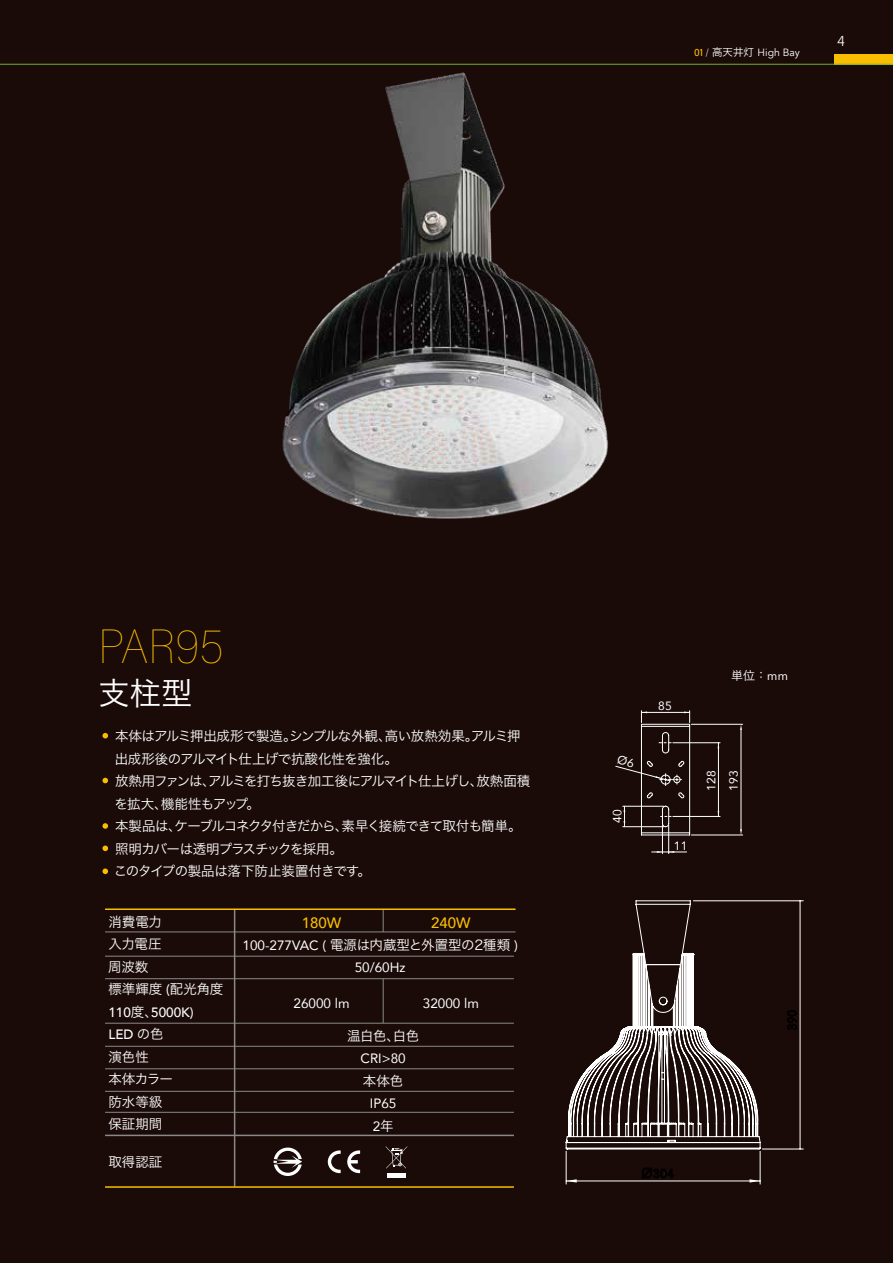
<style>
.page{position:relative;width:893px;height:1263px;background:#1a0b08}
.page>*{position:absolute;margin:0;border:0;box-sizing:border-box;transform-origin:0 0}
.t1{font:100 48px "Acumin Pro Semi Cond";color:#fabe00}
.t2{font:31.5px "Hiragino Sans W3";color:#fff}
.t3{font:500 15px "Avenir";color:#fabe00}
.t4{font:300 15px "Acumin Pro Semi Cond";color:#fff}
.t5{font:13.5px/22.5px "Hiragino Sans W3";letter-spacing:-.035em;color:#fff}
.t6{font:13.5px/22.5px "Hiragino Sans W3";color:#fff}
.t7{font:13.5px/22.5px "Avenir";color:#fff}
.t8{font:13.5px "Hiragino Sans W3";letter-spacing:-.01em;color:#fff}
.t9{font:500 13.5px/22.5px "Avenir";color:#fff}
.t10{font:12px "Avenir";letter-spacing:.025em;color:#fff}
.t11{font:12px "Hiragino Sans W3";color:#fff}
.t12{font:10.5px "Avenir";color:#fff}
.s1{font-family:"Acumin Pro Semi Cond";font-weight:500;color:#fabe00}
.s2{font-family:"DF Hei Std W3"}
.s3{font-family:"Hiragino Sans W3"}
.s4{font-family:"Avenir";font-weight:500}
.s5{font-family:"Hiragino Sans W3";font-weight:400}
.s6{font-family:"Avenir"}
</style>
<div class="page">
<img style="left:247px;top:63px;width:396px;height:456px">
<svg style="left:787px;top:1010px;width:10px;height:21px"></svg>
<svg style="left:567px;top:1165px;width:193px;height:16px"></svg>
<hr style="left:760px;top:1151px;width:1px;height:33px;background:#fff">
<hr style="left:566px;top:1151px;width:1px;height:33px;background:#fff">
<hr style="left:566px;top:1181px;width:194px;height:1px;background:#fff">
<hr style="left:693px;top:900px;width:110px;height:1px;background:#fff">
<hr style="left:762px;top:1149px;width:41px;height:1px;background:#fff">
<hr style="left:800px;top:901px;width:1px;height:248px;background:#fff">
<svg style="left:565px;top:900px;width:196px;height:250px"></svg>
<svg style="left:103px;top:733px;width:5px;height:5px"></svg>
<svg style="left:103px;top:778px;width:5px;height:5px"></svg>
<svg style="left:103px;top:823px;width:5px;height:6px"></svg>
<svg style="left:103px;top:845px;width:5px;height:6px"></svg>
<svg style="left:103px;top:868px;width:5px;height:6px"></svg>
<hr style="left:105px;top:931px;width:411px;height:1px;background:#898989">
<hr style="left:105px;top:1046px;width:409px;height:1px;background:#898989">
<hr style="left:105px;top:1068px;width:409px;height:1px;background:#898989">
<hr style="left:105px;top:1091px;width:409px;height:1px;background:#898989">
<hr style="left:105px;top:1112px;width:409px;height:1px;background:#898989">
<hr style="left:105px;top:956px;width:409px;height:1px;background:#898989">
<hr style="left:105px;top:978px;width:409px;height:1px;background:#898989">
<hr style="left:105px;top:1023px;width:409px;height:1px;background:#898989">
<hr style="left:105px;top:1135px;width:409px;height:1px;background:#898989">
<hr style="left:234px;top:909px;width:1px;height:278px;background:#898989">
<svg style="left:383px;top:910px;width:1px;height:22px"></svg>
<hr style="left:383px;top:979px;width:1px;height:44px;background:#898989">
<hr style="left:105px;top:908px;width:411px;height:2px;background:#fabe00">
<hr style="left:105px;top:1186px;width:409px;height:2px;background:#fabe00">
<svg style="left:328px;top:1150px;width:13px;height:23px"></svg>
<svg style="left:347px;top:1150px;width:13px;height:23px"></svg>
<hr style="left:387px;top:1173px;width:18px;height:4px;background:#fff">
<svg style="left:386px;top:1146px;width:21px;height:22px"></svg>
<svg style="left:274px;top:1147px;width:28px;height:29px"></svg>
<svg style="left:740px;top:725px;width:2px;height:110px"></svg>
<hr style="left:673px;top:742px;width:47px;height:1px;background:#fff">
<hr style="left:673px;top:816px;width:47px;height:1px;background:#fff">
<hr style="left:718px;top:743px;width:1px;height:73px;background:#fff">
<hr style="left:691px;top:724px;width:52px;height:1px;background:#fff">
<hr style="left:691px;top:835px;width:52px;height:1px;background:#fff">
<hr style="left:741px;top:729px;width:1px;height:102px;background:#fff">
<div style="left:835px;top:54px;width:58px;height:10px;background:#fabe00"></div>
<hr style="left:0;top:64px;width:893px;height:1px;background:#72af2d">
<svg style="left:615px;top:711px;width:75px;height:143px"></svg>
<p class="t12" style="left:694px;top:46px;width:107px"><span class="s1">01</span> <span class="s2">/</span> <span class="s3">高天井灯</span> High Bay</p>
<p class="t4" style="left:837px;top:31px;width:9px">4</p>
<h1 class="t1" style="left:98px;top:615px;width:126px">PAR95</h1>
<h2 class="t2" style="left:98px;top:665px;width:96px">支柱型</h2>
<p class="t5" style="left:114px;top:724px;width:418px">本体はアルミ押出成形で製造。シンプルな外観、高い放熱効果。アルミ押出成形後のアルマイト仕上げで抗酸化性を強化。<br>放熱用ファンは、アルミを打ち抜き加工後にアルマイト仕上げし、放熱面積を拡大、機能性もアップ。<br>本製品は、ケーブルコネクタ付きだから、素早く接続できて取付も簡単。照明カバーは透明プラスチックを採用。<br>このタイプの製品は落下防止装置付きです。</p>
<p class="t6" style="left:108px;top:909px;width:117px">消費電力<br>入力電圧<br>周波数<br>標準輝度 <span class="s4">(</span>配光角度</p>
<p class="t9" style="left:108px;top:1000px;width:87px">110<span class="s5">度、</span>5000K)<br>LED <span class="s5">の色</span></p>
<p class="t6" style="left:108px;top:1044px;width:66px">演色性<br>本体カラー防水等級保証期間</p>
<p class="t3" style="left:302px;top:909px;width:41px">180W</p>
<p class="t3" style="left:431px;top:909px;width:41px">240W</p>
<p class="t8" style="left:243px;top:932px;width:277px"><span class="s6">100-277VAC (</span> 電源は内蔵型と外置型の2種類 <span class="s6">)</span></p>
<p class="t7" style="left:355px;top:956px;width:52px">50/60Hz</p>
<p class="t7" style="left:293px;top:991px;width:58px">26000 lm</p>
<p class="t7" style="left:423px;top:991px;width:58px">32000 lm</p>
<p class="t5" style="left:347px;top:1023px;width:74px">温白色、白色</p>
<p class="t7" style="left:361px;top:1047px;width:47px">CRI&gt;80</p>
<p class="t5" style="left:363px;top:1068px;width:42px">本体色</p>
<p class="t7" style="left:370px;top:1092px;width:28px">IP65<br>2<span class="s3">年</span></p>
<p class="t5" style="left:108px;top:1149px;width:55px">取得認証</p>
<p class="t10" style="left:608px;top:823px;width:15px;rotate:-90deg">40</p>
<p class="t10" style="left:658px;top:696px;width:15px">85</p>
<p class="t11" style="left:731px;top:665px;width:58px">単位<span class="s2">：</span><span class="s6">mm</span></p>
<p class="t10" style="left:674px;top:836px;width:15px">11</p>
<p class="t10" style="left:701px;top:791px;width:22px;rotate:-90deg">128</p>
<p class="t10" style="left:724px;top:791px;width:22px;rotate:-90deg">193</p>
</div>
